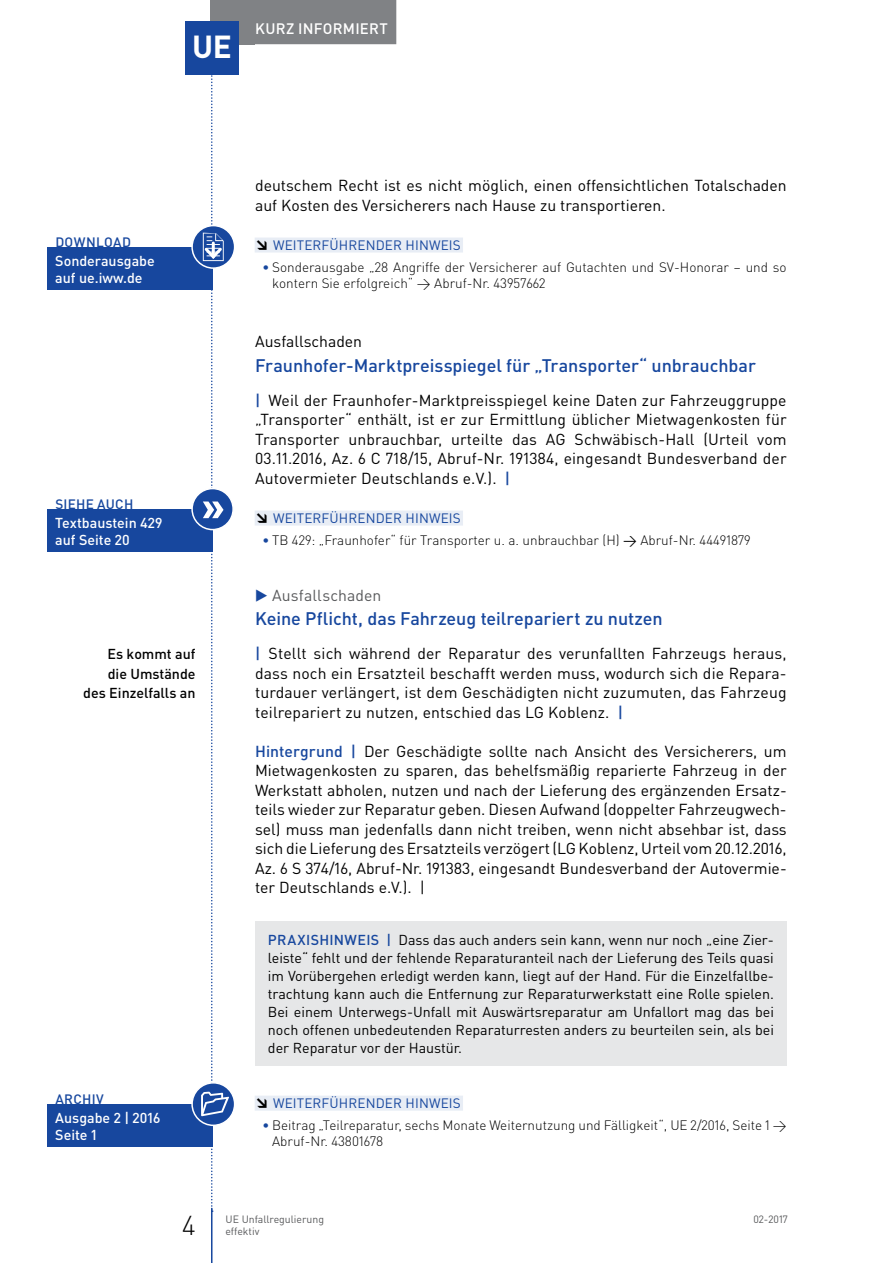
<style>
.page{position:relative;width:893px;height:1263px;background:#fff}
.page>*{position:absolute;margin:0;border:0;box-sizing:border-box;transform-origin:0 0}
.t1{font:700 31.5px "DIN Pro";color:#fff}
.t2{font:300 27px "DIN Pro";color:#000}
.t3{font:500 18px "DIN Pro";letter-spacing:-.005em;color:#17479e}
.t4{font:15.75px/19.5px "DIN Pro";color:#000;text-align:justify}
.t5{font:15.75px "DIN Pro";letter-spacing:.005em;color:#58595b}
.t6{font:500 15px "DIN Pro";letter-spacing:.015em;color:#fff}
.t7{font:14.25px/18px "DIN Pro";color:#000;text-align:justify}
.t8{font:500 14.25px/17.2px "DIN Pro";color:#fff}
.t9{font:500 14.25px/19.5px "DIN Pro";color:#000;text-align:right}
.t10{font:300 13.5px/15.8px "DIN Pro";color:#000}
.t11{font:13.5px "DIN Pro";letter-spacing:.01em;color:#17479e}
.t12{font:500 13.5px "DIN Pro";letter-spacing:.02em;color:#17479e}
.t13{font:10.5px "DIN Pro";color:#58595b}
.s1{font-weight:900;color:#000}
.s2{font-weight:500;color:#17479e}
.s3{font-weight:400}
.s4{color:#17479e}
</style>
<div class="page">
<div style="left:210px;top:0;width:45px;height:44px;background:#808285"></div>
<hr style="left:211px;top:1208px;width:1px;height:55px;background:#17479e">
<div style="left:247px;top:0;width:149px;height:44px;background:#808285"></div>
<div style="left:185px;top:21px;width:54px;height:53px;background:#17479e"></div>
<div style="left:255px;top:511px;width:208px;height:15px;background:#e8edf5"></div>
<div style="left:47px;top:509px;width:166px;height:43px;background:#17479e"></div>
<svg style="left:192px;top:489px;width:41px;height:41px"></svg>
<div style="left:191px;top:488px;width:43px;height:42px;border:2px solid #fff;border-radius:50%"></div>
<div style="left:255px;top:1096px;width:208px;height:15px;background:#e8edf5"></div>
<div style="left:255px;top:921px;width:532px;height:145px;background:#e6e7e8"></div>
<div style="left:47px;top:1104px;width:166px;height:43px;background:#17479e"></div>
<svg style="left:192px;top:1083px;width:43px;height:42px"></svg>
<div style="left:191px;top:1082px;width:44px;height:44px;border:2px solid #fff;border-radius:50%"></div>
<div style="left:255px;top:238px;width:208px;height:15px;background:#e8edf5"></div>
<div style="left:47px;top:247px;width:166px;height:43px;background:#17479e"></div>
<svg style="left:192px;top:226px;width:43px;height:42px"></svg>
<div style="left:191px;top:225px;width:44px;height:44px;border:2px solid #fff;border-radius:50%"></div>
<svg style="left:201px;top:74px;width:28px;height:1138px"></svg>
<h1 class="t1" style="left:192px;top:26px;width:41px">UE</h1>
<p class="t6" style="left:255px;top:18px;width:134px">Kurz informiert</p>
<p class="t12" style="left:55px;top:233px;width:77px">DOWN LOAD</p>
<p class="t8" style="left:55px;top:251px;width:101px">Sonderausgabe auf ue.iww.de</p>
<p class="t12" style="left:55px;top:495px;width:79px">SIEHE AUCH</p>
<p class="t8" style="left:55px;top:513px;width:109px">Textbaustein 429 auf Seite 20</p>
<p class="t9" style="left:83px;top:644px;width:114px">Es kommt auf<br>die Umstände des Einzelfalls an</p>
<p class="t12" style="left:55px;top:1090px;width:50px">ARCHIV</p>
<p class="t8" style="left:55px;top:1108px;width:107px">Ausgabe 2 | 2016<br>Seite 1</p>
<p class="t4" style="left:255px;top:175px;width:533px">deutschem Recht ist es nicht möglich, einen offensichtlichen Totalschaden auf Kosten des Versicherers nach Hause zu transportieren.</p>
<p class="t11" style="left:255px;top:236px;width:207px"><span class="s1">↘</span> WEITERFÜHRENDER HINWEIS</p>
<p class="t10" style="left:272px;top:259px;width:516px;text-indent:-10px"><span class="s2">•</span> Sonderausgabe „28 Angriffe der Versicherer auf Gutachten und SV-Honorar – und so kontern Sie erfolgreich“ → Abruf-Nr. 43957662</p>
<p class="t4" style="left:255px;top:331px;width:109px">Ausfallschaden</p>
<p class="t3" style="left:255px;top:353px;width:502px">Fraunhofer-Marktpreisspiegel für „Transporter“ unbrauchbar</p>
<p class="t4" style="left:255px;top:390px;width:533px"><span class="s2">|</span> Weil der Fraunhofer-Marktpreisspiegel keine Daten zur Fahrzeuggruppe „Transporter“ enthält, ist er zur Ermittlung üblicher Mietwagenkosten für Transporter unbrauchbar, urteilte das AG Schwäbisch-Hall (Urteil vom 03.11.2016, Az. 6 C 718/15, Abruf-Nr. 191384, eingesandt Bundesverband der Autovermieter Deutschlands e.V.). <span class="s2">|</span></p>
<p class="t11" style="left:255px;top:509px;width:207px"><span class="s1">↘</span> WEITERFÜHRENDER HINWEIS</p>
<p class="t10" style="left:262px;top:532px;width:490px"><span class="s2">•</span> TB 429: „Fraunhofer“ für Transporter u. a. unbrauchbar (H) <span class="s3">→</span> Abruf-Nr. 44491879</p>
<p class="t5" style="left:255px;top:584px;width:128px"><span class="s4">▶</span> Ausfallschaden</p>
<p class="t3" style="left:255px;top:606px;width:409px">Keine Pflicht, das Fahrzeug teilrepariert zu nutzen</p>
<p class="t4" style="left:255px;top:643px;width:533px"><span class="s2">|</span> Stellt sich während der Reparatur des verunfallten Fahrzeugs heraus, dass noch ein Ersatzteil beschafft werden muss, wodurch sich die Repara&shy;turdauer verlängert, ist dem Geschädigten nicht zuzumuten, das Fahrzeug teilrepariert zu nutzen, entschied das LG Koblenz. <span class="s2">|</span></p>
<p class="t4" style="left:255px;top:741px;width:533px"><span class="s2">Hintergrund |</span> Der Geschädigte sollte nach Ansicht des Versicherers, um Mietwagenkosten zu sparen, das behelfsmäßig reparierte Fahrzeug in der Werkstatt abholen, nutzen und nach der Lieferung des ergänzenden Ersatz&shy;teils wieder zur Reparatur geben. Diesen Aufwand (doppelter Fahrzeugwech&shy;sel) muss man jedenfalls dann nicht treiben, wenn nicht absehbar ist, dass sich die Lieferung des Ersatzteils verzögert (LG Koblenz, Urteil vom 20.12.2016, Az. 6 S 374/16, Abruf-Nr. 191383, eingesandt Bundesverband der Autovermie&shy;ter Deutschlands e.V.). |</p>
<p class="t7" style="left:268px;top:930px;width:508px"><span class="s2">PRAXISHINWEIS |</span> Dass das auch anders sein kann, wenn nur noch „eine Zier&shy;leiste“ fehlt und der fehlende Reparaturanteil nach der Lieferung des Teils quasi im Vorübergehen erledigt werden kann, liegt auf der Hand. Für die Einzelfallbe&shy;trachtung kann auch die Entfernung zur Reparaturwerkstatt eine Rolle spielen.<br>Bei einem Unterwegs-Unfall mit Auswärtsreparatur am Unfallort mag das bei noch offenen unbedeutenden Reparaturresten anders zu beurteilen sein, als bei der Reparatur vor der Haustür.</p>
<p class="t11" style="left:255px;top:1094px;width:207px"><span class="s1">↘</span> WEITERFÜHRENDER HINWEIS</p>
<p class="t10" style="left:272px;top:1117px;width:516px;text-indent:-10px"><span class="s2">•</span> Beitrag „Teilreparatur, sechs Monate Weiternutzung und Fälligkeit“, UE 2/2016, Seite 1 →<br>Abruf-Nr. 43801678</p>
<h2 class="t2" style="left:182px;top:1207px;width:15px">4</h2>
<p class="t13" style="left:225px;top:1212px;width:100px">UE Unfallregulierung</p>
<p class="t13" style="left:753px;top:1212px;width:36px">02-2017</p>
<p class="t13" style="left:225px;top:1224px;width:35px">effektiv</p>
</div>
